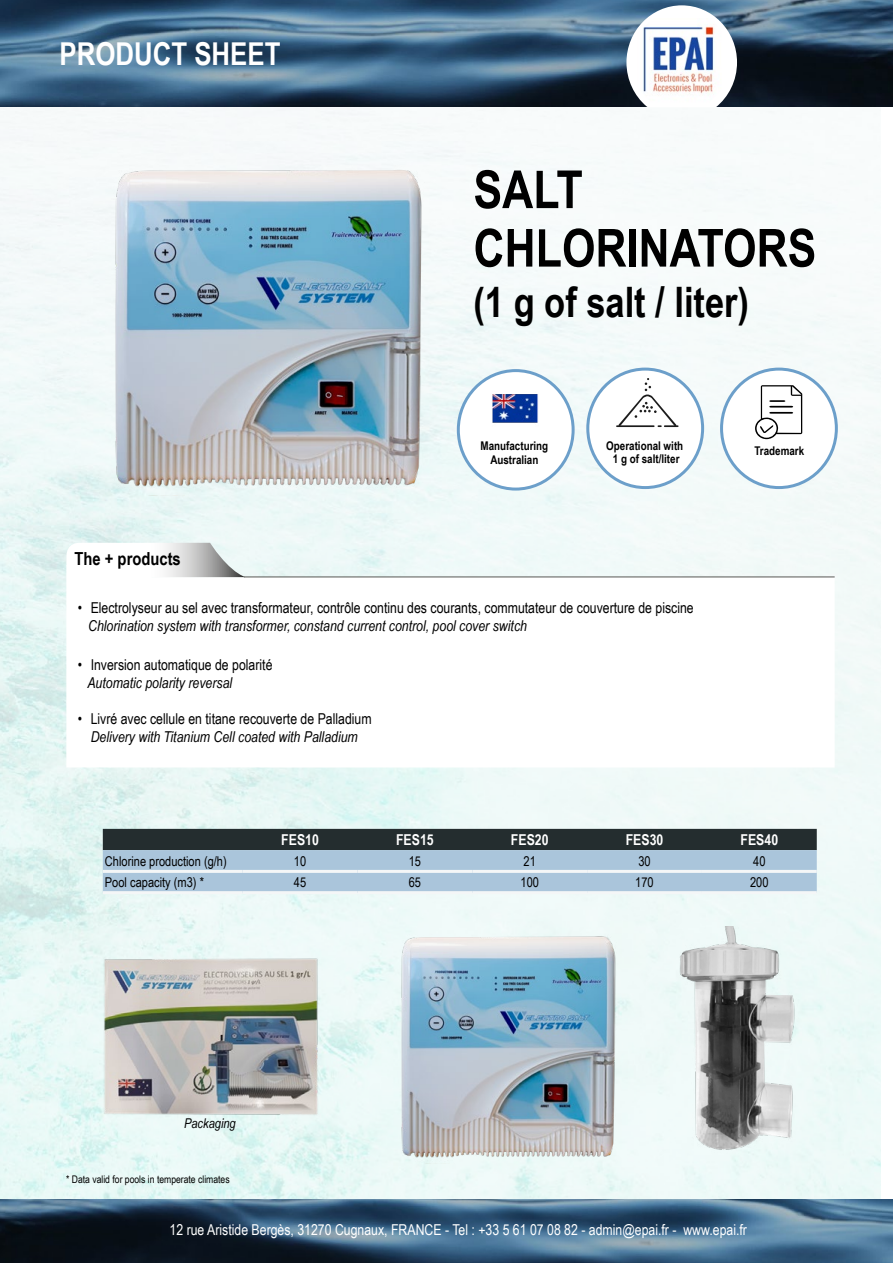
<style>
.page{position:relative;width:893px;height:1263px;background:#fff}
.page>*{position:absolute;margin:0;border:0;box-sizing:border-box;transform-origin:0 0}
.t1{font:700 52.5px/58.5px "Arial Narrow";color:#000}
.t2{font:700 42px "Arial Narrow";color:#000}
.t3{font:700 31.5px "Arial Narrow";color:#fff}
.t4{font:700 18px "Arial Narrow";color:#000}
.t5{font:15px "Arial Narrow";color:#000}
.t6{font:italic 15px "Arial Narrow";color:#000}
.t7{font:15px "Arial Narrow";color:#fff}
.t8{font:700 15px "Arial Narrow";color:#fff}
.t9{font:13.5px "Arial Narrow";color:#000}
.t10{font:italic 13.5px "Arial Narrow";color:#000}
.t11{font:700 12px/13.5px "Arial Narrow";color:#000;text-align:center}
.t12{font:10.5px "Arial Narrow";color:#000}
</style>
<div class="page">
<img style="left:0;top:107px;width:880px;height:1092px">
<img style="left:0;top:1199px;width:893px;height:64px">
<img style="left:0;top:0;width:893px;height:106px">
<svg style="left:626px;top:5px;width:111px;height:102px"></svg>
<img style="left:638px;top:18px;width:84px;height:84px">
<div style="left:458px;top:371px;width:115px;height:118px;background:#fff;border-radius:50%"></div>
<div style="left:457px;top:369px;width:118px;height:122px;border:3px solid #6c9fca;border-radius:50%"></div>
<div style="left:588px;top:369px;width:115px;height:119px;background:#fff;border-radius:50%"></div>
<div style="left:586px;top:368px;width:118px;height:121px;border:3px solid #6c9fca;border-radius:50%"></div>
<div style="left:721px;top:369px;width:115px;height:119px;background:#fff;border-radius:50%"></div>
<div style="left:720px;top:368px;width:118px;height:121px;border:3px solid #6c9fca;border-radius:50%"></div>
<svg style="left:66px;top:565px;width:769px;height:202px"></svg>
<svg style="left:66px;top:543px;width:179px;height:34px"></svg>
<hr style="left:244px;top:577px;width:591px;height:1px;background:#595855">
<svg style="left:103px;top:829px;width:714px;height:62px;background:#7a8f9d"></svg>
<hr style="left:103px;top:870px;width:140px;height:3px;background:#f4f6f7">
<hr style="left:243px;top:870px;width:114px;height:3px;background:#f4f6f7">
<hr style="left:357px;top:870px;width:115px;height:3px;background:#f4f6f7">
<hr style="left:472px;top:870px;width:115px;height:3px;background:#f4f6f7">
<hr style="left:587px;top:870px;width:115px;height:3px;background:#f4f6f7">
<hr style="left:702px;top:870px;width:115px;height:3px;background:#f4f6f7">
<hr style="left:103px;top:891px;width:140px;height:3px;background:#f4f6f7">
<hr style="left:243px;top:891px;width:114px;height:3px;background:#f4f6f7">
<hr style="left:357px;top:891px;width:115px;height:3px;background:#f4f6f7">
<hr style="left:472px;top:891px;width:115px;height:3px;background:#f4f6f7">
<hr style="left:587px;top:891px;width:115px;height:3px;background:#f4f6f7">
<hr style="left:702px;top:891px;width:115px;height:3px;background:#f4f6f7">
<img style="left:396px;top:929px;width:222px;height:235px">
<img style="left:673px;top:926px;width:130px;height:230px">
<img style="left:98px;top:952px;width:226px;height:169px">
<img style="left:107px;top:158px;width:319px;height:337px">
<svg style="left:616px;top:378px;width:62px;height:49px"></svg>
<img style="left:492px;top:394px;width:46px;height:29px">
<svg style="left:755px;top:385px;width:47px;height:54px"></svg>
<h3 class="t3" style="left:60px;top:30px;width:223px">PRODUCT SHEET</h3>
<p class="t4" style="left:75px;top:545px;width:108px">The + products</p>
<h1 class="t1" style="left:473px;top:158px;width:344px">SALT<br>CHLORINATORS</h1>
<h2 class="t2" style="left:473px;top:270px;width:277px">(1 g of salt / liter)</h2>
<p class="t11" style="left:606px;top:438px;width:79px">Operational with<br>1 g of salt/liter</p>
<p class="t11" style="left:480px;top:439px;width:69px">Manufacturing<br>Australian</p>
<p class="t11" style="left:754px;top:444px;width:51px">Trademark</p>
<p class="t5" style="left:78px;top:597px;width:617px">• Electrolyseur au sel avec transformateur, contrôle continu des courants, commutateur de couverture de piscine</p>
<p class="t6" style="left:88px;top:616px;width:440px">Chlorination system with transformer, constand current control, pool cover switch</p>
<p class="t5" style="left:78px;top:654px;width:196px">• Inversion automatique de polarité</p>
<p class="t6" style="left:87px;top:673px;width:146px">Automatic polarity reversal</p>
<p class="t5" style="left:78px;top:708px;width:295px">• Livré avec cellule en titane recouverte de Palladium</p>
<p class="t6" style="left:91px;top:727px;width:269px">Delivery with Titanium Cell coated with Palladium</p>
<p class="t8" style="left:281px;top:828px;width:39px">FES10</p>
<p class="t8" style="left:396px;top:828px;width:39px">FES15</p>
<p class="t8" style="left:511px;top:828px;width:39px">FES20</p>
<p class="t8" style="left:626px;top:828px;width:39px">FES30</p>
<p class="t8" style="left:741px;top:828px;width:39px">FES40</p>
<p class="t9" style="left:105px;top:851px;width:123px">Chlorine production (g/h)</p>
<p class="t9" style="left:294px;top:851px;width:14px">10</p>
<p class="t9" style="left:409px;top:851px;width:14px">15</p>
<p class="t9" style="left:524px;top:851px;width:14px">21</p>
<p class="t9" style="left:638px;top:851px;width:14px">30</p>
<p class="t9" style="left:753px;top:851px;width:14px">40</p>
<p class="t9" style="left:105px;top:872px;width:101px">Pool capacity (m3) *</p>
<p class="t9" style="left:294px;top:872px;width:14px">45</p>
<p class="t9" style="left:409px;top:872px;width:14px">65</p>
<p class="t9" style="left:520px;top:872px;width:20px">100</p>
<p class="t9" style="left:635px;top:872px;width:20px">170</p>
<p class="t9" style="left:750px;top:872px;width:20px">200</p>
<p class="t10" style="left:184px;top:1114px;width:53px">Packaging</p>
<p class="t12" style="left:66px;top:1172px;width:165px">* Data valid for pools in temperate climates</p>
<p class="t7" style="left:170px;top:1219px;width:579px">12 rue Aristide Bergès, 31270 Cugnaux, FRANCE - Tel : +33 5 61 07 08 82 - admin@epai.fr - www.epai.fr</p>
</div>
